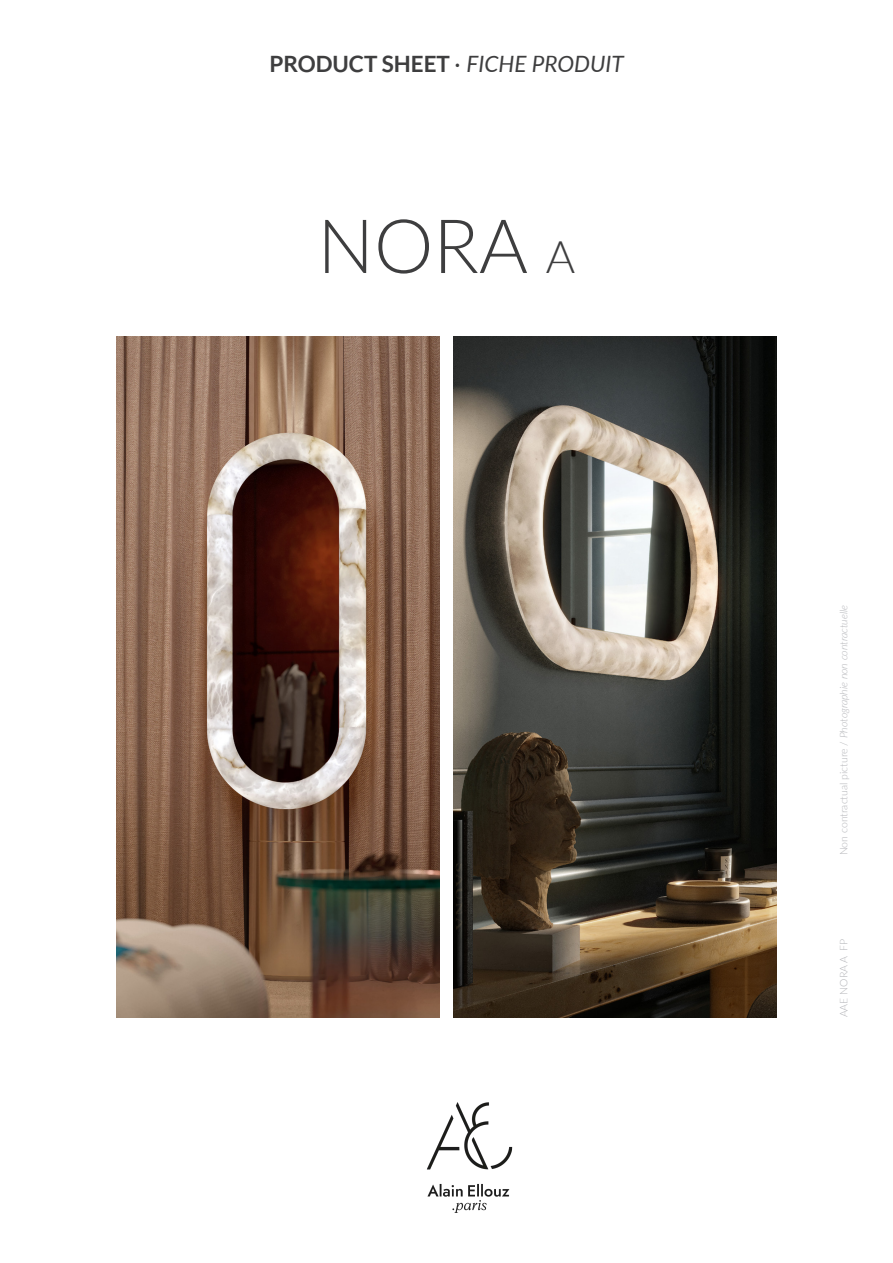
<style>
.page{position:relative;width:893px;height:1263px;background:#fff}
.page>*{position:absolute;margin:0;border:0;box-sizing:border-box;transform-origin:0 0}
.t1{font:300 75px "Lato";color:#3e3e3f}
.t2{font:700 22.5px "Lato";color:#3e3e3f}
.t3{font:italic 300 10.5px "Lato";color:#b2b3b7}
.t4{font:300 10.5px "Lato";color:#b2b3b7}
.s1{font-weight:400}
.s2{font-weight:400;font-style:italic}
.s3{font-size:45px}
.s4{font-style:normal}
</style>
<div class="page">
<img style="left:453px;top:337px;width:323px;height:680px">
<img style="left:117px;top:337px;width:323px;height:680px">
<img style="left:427px;top:1102px;width:86px;height:111px">
<p class="t2" style="left:269px;top:51px;width:356px">PRODUCT SHEET <span class="s1">·</span> <span class="s2">FICHE PRODUIT</span></p>
<p class="t1" style="left:317px;top:194px;width:260px">NORA <span class="s3">A</span></p>
<p class="t3" style="left:836px;top:855px;width:252px;rotate:-90deg"><span class="s4">Non contractual picture /</span> Photographie non contractuelle</p>
<p class="t4" style="left:836px;top:1017px;width:80px;rotate:-90deg">AAE NORA A FP</p>
</div>
